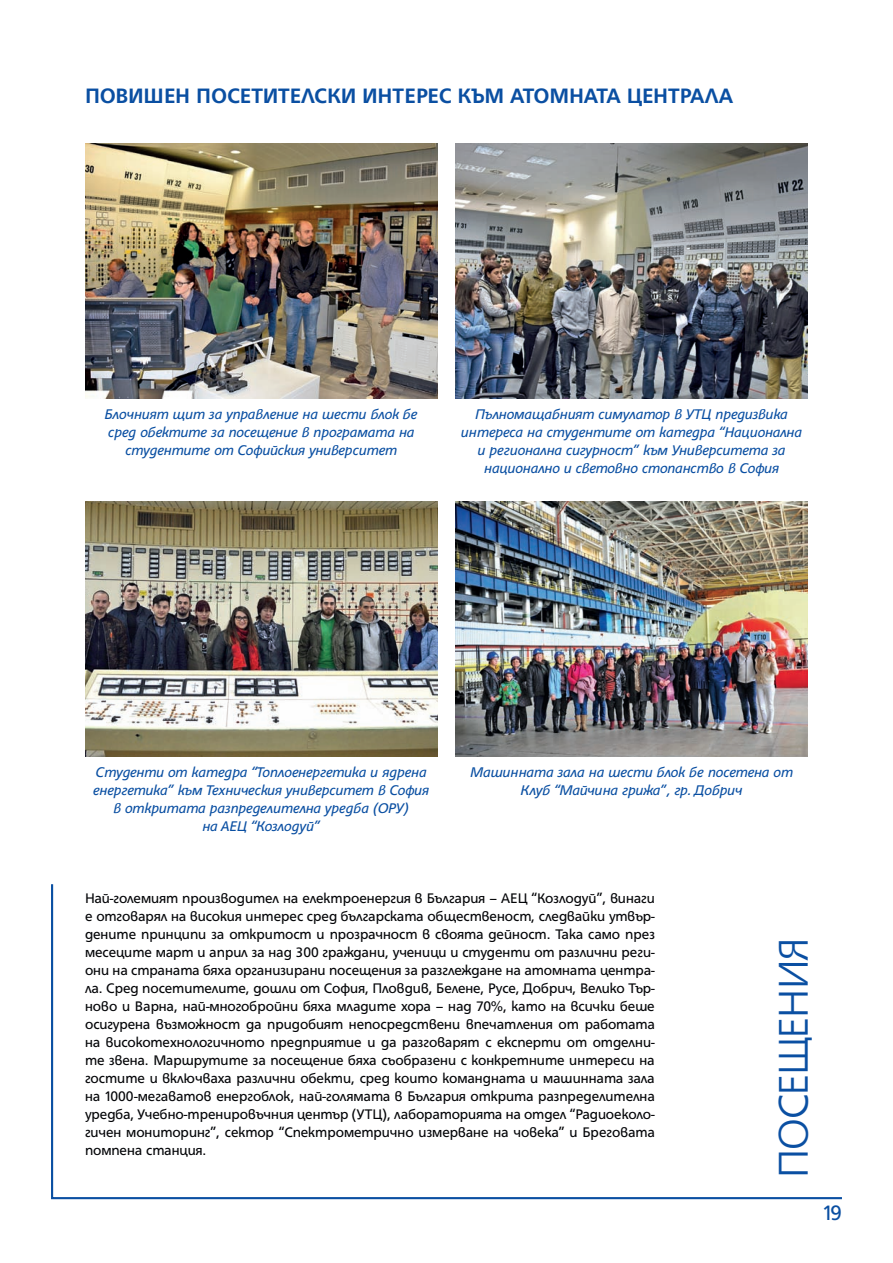
<style>
.page{position:relative;width:893px;height:1263px;background:#fff}
.page>*{position:absolute;margin:0;border:0;box-sizing:border-box;transform-origin:0 0}
.t1{font:300 45px "Grotesk HS Bg";letter-spacing:-.02em;color:#0a4fa2}
.t2{font:700 22.5px "Grotesk HS Bg";color:#0a4fa2}
.t3{font:22.5px "Grotesk HS Bg";color:#0a4fa2}
.t4{font:15px/18px "Grotesk HS Bg";color:#040508;text-align:justify}
.t5{font:italic 15px/18px "Grotesk HS Bg";letter-spacing:-.01em;color:#0a4fa2;text-align:center}
</style>
<div class="page">
<img style="left:85px;top:144px;width:352px;height:255px">
<img style="left:85px;top:501px;width:352px;height:256px">
<img style="left:455px;top:144px;width:353px;height:255px">
<svg style="left:51px;top:884px;width:791px;height:316px"></svg>
<img style="left:455px;top:501px;width:353px;height:256px">
<h2 class="t2" style="left:85px;top:84px;width:306px">Повишен посетите лски интере</h2>
<h2 class="t2" style="left:439px;top:84px;width:35px">с към</h2>
<h2 class="t2" style="left:510px;top:84px;width:15px">атомната</h2>
<h2 class="t2" style="left:627px;top:84px;width:14px">центра</h2>
<h2 class="t2" style="left:705px;top:84px;width:27px">ла</h2>
<p class="t5" style="left:105px;top:405px;width:315px">Блочният щит за управление на шести блок бе сред обектите за посещение в програмата на студентите от Софийския университет</p>
<p class="t5" style="left:461px;top:405px;width:342px">Пълномащабният симулатор в УТЦ предизвика интереса на студентите от катедра “Национална и регионална сигурност” към Университета за национално и световно стопанство в София</p>
<p class="t5" style="left:93px;top:763px;width:337px">Студенти от катедра “Топлоенергетика и ядрена енергетика” към Техническия университет в София в откритата разпределителна уредба (ОРУ)<br>на АЕЦ “Козлодуй”</p>
<p class="t5" style="left:470px;top:763px;width:324px">Машинната зала на шести блок бе посетена от<br>Клуб “Майчина грижа”, гр. Добрич</p>
<p class="t4" style="left:85px;top:890px;width:571px">Най-големият производител на електроенергия в България – АЕЦ “Козлодуй”, винаги е отговарял на високия интерес сред българската общественост, следвайки утвър&shy;дените принципи за откритост и прозрачност в своята дейност. Така само през месеците март и април за над 300 граждани, ученици и студенти от различни реги&shy;они на страната бяха организирани посещения за разглеждане на атомната центра&shy;ла. Сред посетителите, дошли от София, Пловдив, Белене, Русе, Добрич, Велико Тър&shy;ново и Варна, най-многобройни бяха младите хора – над 70%, като на всички беше осигурена възможност да придобият непосредствени впечатления от работата на високотехнологичното предприятие и да разговарят с експерти от отделни&shy;те звена. Маршрутите за посещение бяха съобразени с конкретните интереси на гостите и включваха различни обекти, сред които командната и машинната зала на 1000-мегаватов енергоблок, най-голямата в България открита разпределителна уредба, Учебно-тренировъчния център (УТЦ), лабораторията на отдел “Радиоеколо&shy;гичен мониторинг”, сектор “Спектрометрично измерване на човека” и Бреговата помпена станция.</p>
<h1 class="t1" style="left:769px;top:1178px;width:241px;rotate:-90deg">ПОСЕЩЕНИЯ</h1>
<h2 class="t3" style="left:823px;top:1201px;width:21px">19</h2>
</div>
